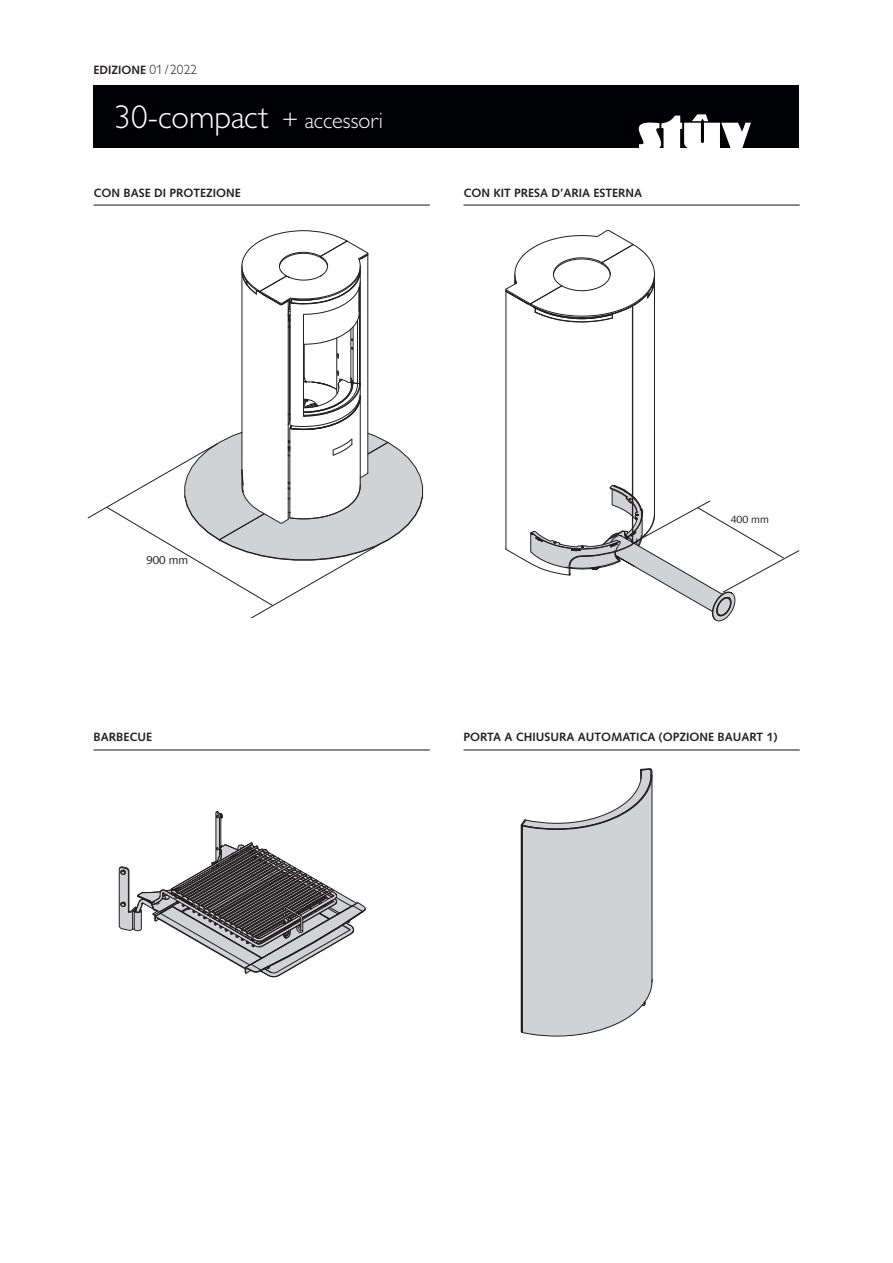
<style>
.page{position:relative;width:893px;height:1263px;background:#fff}
.page>*{position:absolute;margin:0;border:0;box-sizing:border-box;transform-origin:0 0}
.t1{font:300 33px "Gill Sans MT Pro";color:#fff}
.t2{font:700 12px "Syntax LT Std";color:#231f20}
.t3{font:11.55px "Syntax Com";color:#231f20}
.t4{font:10.65px "Syntax Com";color:#231f20}
.s1{font-family:"Gill Sans MT Pro";font-weight:300;font-size:13.5px}
.s2{font-size:25.5px}
.s3{font-size:22.5px}
</style>
<div class="page">
<div style="left:94px;top:85px;width:705px;height:63px;background:#000104"></div>
<svg style="left:639px;top:114px;width:112px;height:34px"></svg>
<svg style="left:87px;top:230px;width:337px;height:388px"></svg>
<svg style="left:119px;top:811px;width:247px;height:167px"></svg>
<svg style="left:505px;top:229px;width:295px;height:393px"></svg>
<svg style="left:521px;top:768px;width:132px;height:269px"></svg>
<hr style="left:94px;top:204px;width:336px;height:2px;background:#636366">
<hr style="left:463px;top:204px;width:337px;height:2px;background:#636366">
<hr style="left:94px;top:749px;width:336px;height:2px;background:#636366">
<hr style="left:463px;top:749px;width:337px;height:2px;background:#636366">
<p class="t2" style="left:94px;top:63px;width:105px">EDIZIONE <span class="s1">01/ 2022</span></p>
<h1 class="t1" style="left:115px;top:97px;width:270px">30-compact <span class="s2">+</span> <span class="s3">accessori</span></h1>
<p class="t2" style="left:94px;top:186px;width:149px">CON BASE DI PROTEZIONE</p>
<p class="t2" style="left:463px;top:186px;width:180px">CON KIT PRESA D’ARIA ESTERNA</p>
<p class="t3" style="left:146px;top:554px;width:44px">900 mm</p>
<p class="t4" style="left:731px;top:513px;width:40px">400 mm</p>
<p class="t2" style="left:94px;top:730px;width:60px">BARBECUE</p>
<p class="t2" style="left:463px;top:730px;width:315px">PORTA A CHIUSURA AUTOMATICA (OPZIONE BAUART 1)</p>
</div>
